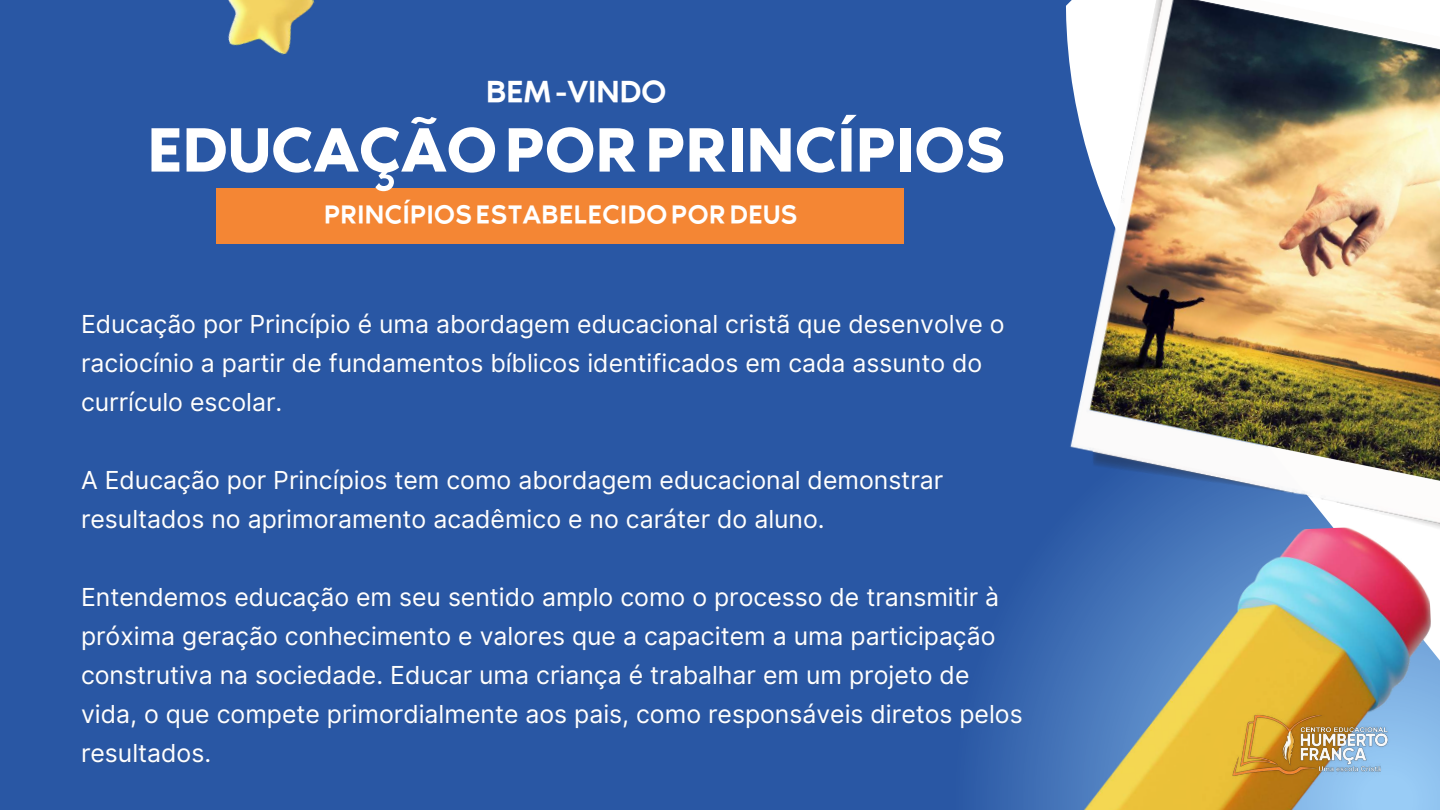
<style>
.page{position:relative;width:1440px;height:810px;background:#2957a4}
.page>*{position:absolute;margin:0;border:0;box-sizing:border-box;transform-origin:0 0}
.t1{font:83.2px "RTL Media Pro Regular";color:#fff}
.t2{font:41.7px "RTL Media Pro Light";color:#fff}
.t3{font:34.9px "RTL Media Pro Light";letter-spacing:.015em;color:#fff}
.t4{font:24.8px/39px "Inter";color:#fff}
</style>
<div class="page">
<div style="left:217px;top:188px;width:687px;height:55px;background:#f48634"></div>
<svg style="left:989px;top:694px;width:68px;height:116px;fill:#3b69b1"></svg>
<svg style="left:1004px;top:579px;width:53px;height:115px;fill:#3462ac"></svg>
<img style="left:1057px;top:571px;width:383px;height:239px">
<img style="left:228px;top:0;width:87px;height:55px">
<img style="left:1062px;top:0;width:378px;height:571px">
<img style="left:1220px;top:711px;width:180px;height:70px">
<h2 class="t2" style="left:486px;top:74px;width:182px">BEM-VINDO</h2>
<h1 class="t1" style="left:147px;top:113px;width:859px">EDUCAÇÃOPORPRINCÍPIOS</h1>
<h3 class="t3" style="left:324px;top:200px;width:475px">PRINCÍPIOSESTABELECIDOPORDEUS</h3>
<p class="t4" style="left:81px;top:305px;width:925px">Educação por Princípio é uma abordagem educacional cristã que desenvolve o raciocínio a partir de fundamentos bíblicos identificados em cada assunto do currículo escolar.</p>
<p class="t4" style="left:81px;top:461px;width:864px">A Educação por Princípios tem como abordagem educacional demonstrar resultados no aprimoramento acadêmico e no caráter do aluno.</p>
<p class="t4" style="left:81px;top:578px;width:943px">Entendemos educação em seu sentido amplo como o processo de transmitir à próxima geração conhecimento e valores que a capacitem a uma participação construtiva na sociedade. Educar uma criança é trabalhar em um projeto de vida, o que compete primordialmente aos pais, como responsáveis diretos pelos resultados.</p>
</div>
